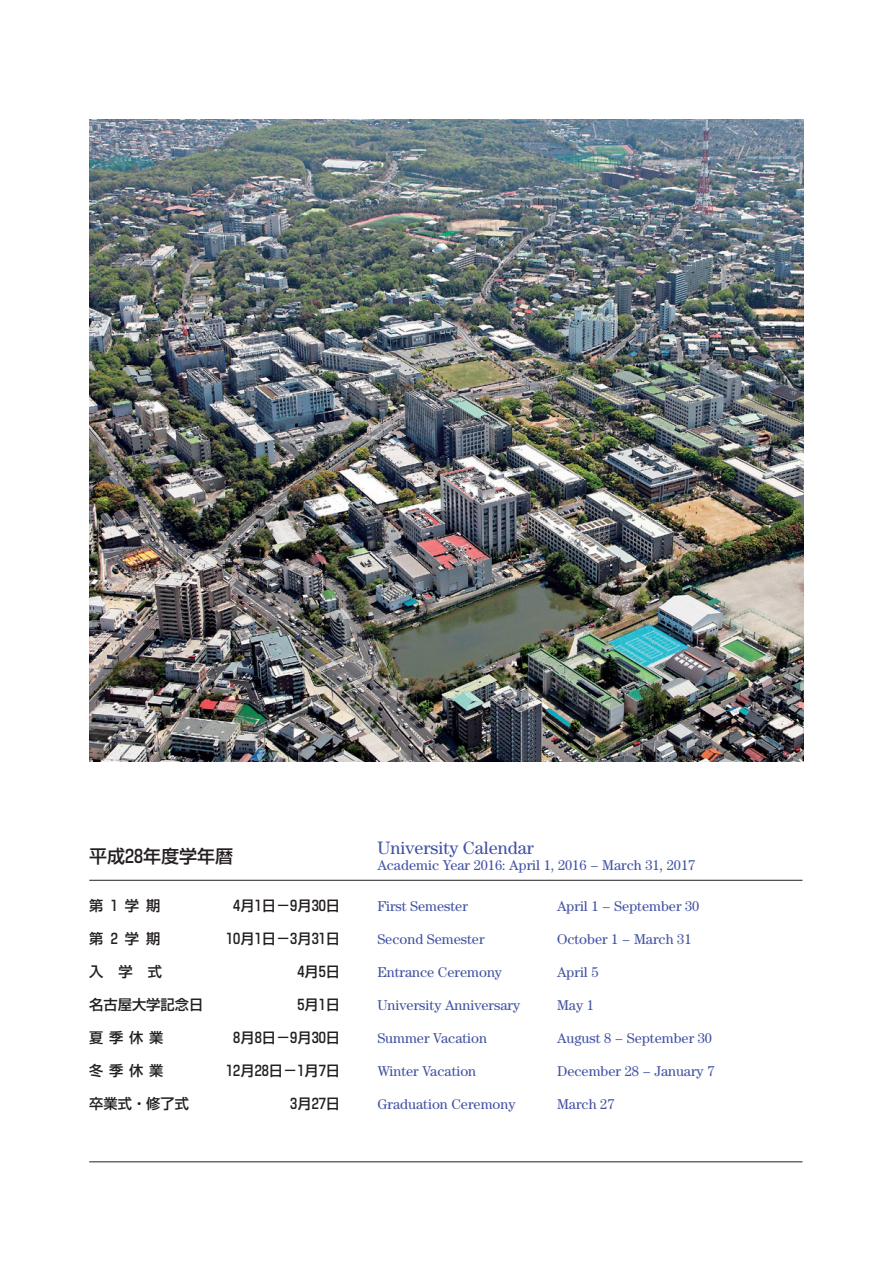
<style>
.page{position:relative;width:893px;height:1263px;background:#fff}
.page>*{position:absolute;margin:0;border:0;box-sizing:border-box;transform-origin:0 0}
.t1{font:18px "Century Std";color:#4252a3}
.t2{font:500 18px "Shin Go Pro";color:#231f20}
.t3{font:14.25px "Century Std";color:#4252a3}
.t4{font:500 14.25px "Shin Go Pro";color:#231f20}
</style>
<div class="page">
<hr style="left:89px;top:880px;width:713px;height:1px;background:#231f20">
<hr style="left:89px;top:1161px;width:713px;height:1px;background:#231f20">
<img style="left:89px;top:119px;width:715px;height:642px">
<p class="t2" style="left:89px;top:841px;width:145px">平成28年度学年暦</p>
<p class="t1" style="left:377px;top:837px;width:158px">University Calendar</p>
<p class="t3" style="left:377px;top:856px;width:319px">Academic Year 2016: April 1, 2016 − March 31, 2017</p>
<p class="t4" style="left:89px;top:894px;width:73px">第1学期</p>
<p class="t4" style="left:233px;top:894px;width:108px">4月1日−9月30日</p>
<p class="t3" style="left:377px;top:898px;width:92px">First Semester</p>
<p class="t3" style="left:557px;top:898px;width:144px">April 1 − September 30</p>
<p class="t4" style="left:89px;top:927px;width:73px">第2学期</p>
<p class="t4" style="left:226px;top:927px;width:115px">10月1日−3月31日</p>
<p class="t3" style="left:377px;top:931px;width:109px">Second Semester</p>
<p class="t3" style="left:557px;top:931px;width:136px">October 1 − March 31</p>
<p class="t4" style="left:89px;top:960px;width:74px">入学式</p>
<p class="t4" style="left:297px;top:960px;width:44px">4月5日</p>
<p class="t3" style="left:377px;top:964px;width:126px">Entrance Ceremony</p>
<p class="t3" style="left:557px;top:964px;width:43px">April 5</p>
<p class="t4" style="left:89px;top:993px;width:115px">名古屋大学記念日</p>
<p class="t4" style="left:297px;top:993px;width:44px">5月1日</p>
<p class="t3" style="left:377px;top:997px;width:144px">University Anniversary</p>
<p class="t3" style="left:557px;top:997px;width:38px">May 1</p>
<p class="t4" style="left:89px;top:1026px;width:76px">夏季休業</p>
<p class="t4" style="left:233px;top:1026px;width:108px">8月8日−9月30日</p>
<p class="t3" style="left:377px;top:1030px;width:111px">Summer Vacation</p>
<p class="t3" style="left:557px;top:1030px;width:157px">August 8 − September 30</p>
<p class="t4" style="left:89px;top:1059px;width:76px">冬季休業</p>
<p class="t4" style="left:226px;top:1059px;width:115px">12月28日−1月7日</p>
<p class="t3" style="left:377px;top:1063px;width:100px">Winter Vacation</p>
<p class="t3" style="left:557px;top:1063px;width:159px">December 28 − January 7</p>
<p class="t4" style="left:89px;top:1092px;width:101px">卒業式・修了式</p>
<p class="t4" style="left:290px;top:1092px;width:51px">3月27日</p>
<p class="t3" style="left:377px;top:1096px;width:140px">Graduation Ceremony</p>
<p class="t3" style="left:557px;top:1096px;width:59px">March 27</p>
</div>
